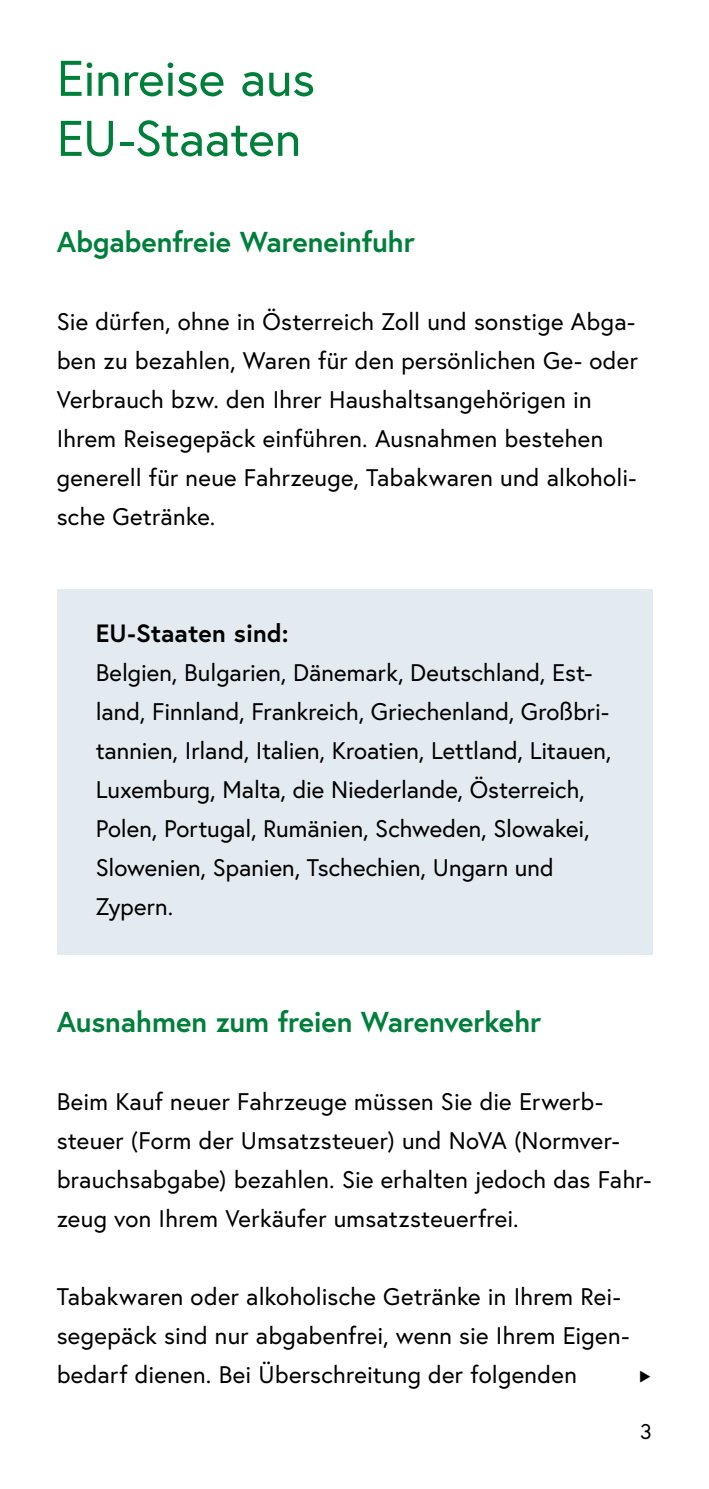
<style>
.page{position:relative;width:709px;height:1489px;background:#fff}
.page>*{position:absolute;margin:0;border:0;box-sizing:border-box;transform-origin:0 0}
.t1{font:50px/60px "Europa Austria";letter-spacing:-.01em;color:#007f3b}
.t2{font:700 28.75px "Europa Austria";letter-spacing:-.01em;color:#007f3b}
.t3{font:700 25px "Europa Austria";letter-spacing:.005em;color:#000}
.t4{font:24px/39px "Europa Austria";letter-spacing:.005em;color:#000}
.t5{font:21.25px "Europa Austria";color:#000}
</style>
<div class="page">
<div style="left:57px;top:589px;width:595px;height:365px;background:#e4ebf0"></div>
<h1 class="t1" style="left:57px;top:47px;width:260px">Einreise aus<br>EU-Staaten</h1>
<h2 class="t2" style="left:57px;top:223px;width:359px">Abgabenfreie Wareneinfuhr</h2>
<p class="t4" style="left:57px;top:302px;width:582px">Sie dürfen, ohne in Österreich Zoll und sonstige Abga&shy;ben zu bezahlen, Waren für den persönlichen Ge- oder Verbrauch bzw. den Ihrer Haushaltsangehörigen in Ihrem Reisegepäck einführen. Ausnahmen bestehen generell für neue Fahrzeuge, Tabakwaren und alkoholi&shy;sche Getränke.</p>
<h2 class="t3" style="left:96px;top:616px;width:194px">EU-Staaten sind:</h2>
<p class="t4" style="left:96px;top:653px;width:517px">Belgien, Bulgarien, Dänemark, Deutschland, Est&shy;land, Finnland, Frankreich, Griechenland, Großbri&shy;tannien, Irland, Italien, Kroatien, Lettland, Litauen, Luxemburg, Malta, die Niederlande, Österreich, Polen, Portugal, Rumänien, Schweden, Slowakei, Slowenien, Spanien, Tschechien, Ungarn und Zypern.</p>
<h2 class="t2" style="left:57px;top:1002px;width:486px">Ausnahmen zum freien Warenverkehr</h2>
<p class="t4" style="left:57px;top:1081px;width:596px">Beim Kauf neuer Fahrzeuge müssen Sie die Erwerb&shy;steuer (Form der Umsatzsteuer) und NoVA (Normver&shy;brauchsabgabe) bezahlen. Sie erhalten jedoch das Fahr&shy;zeug von Ihrem Verkäufer umsatzsteuerfrei.</p>
<p class="t4" style="left:57px;top:1276px;width:574px">Tabakwaren oder alkoholische Getränke in Ihrem Rei&shy;segepäck sind nur abgabenfrei, wenn sie Ihrem Eigen&shy;bedarf dienen. Bei Überschreitung der folgenden</p>
<p class="t5" style="left:640px;top:1417px;width:13px">3</p>
</div>
